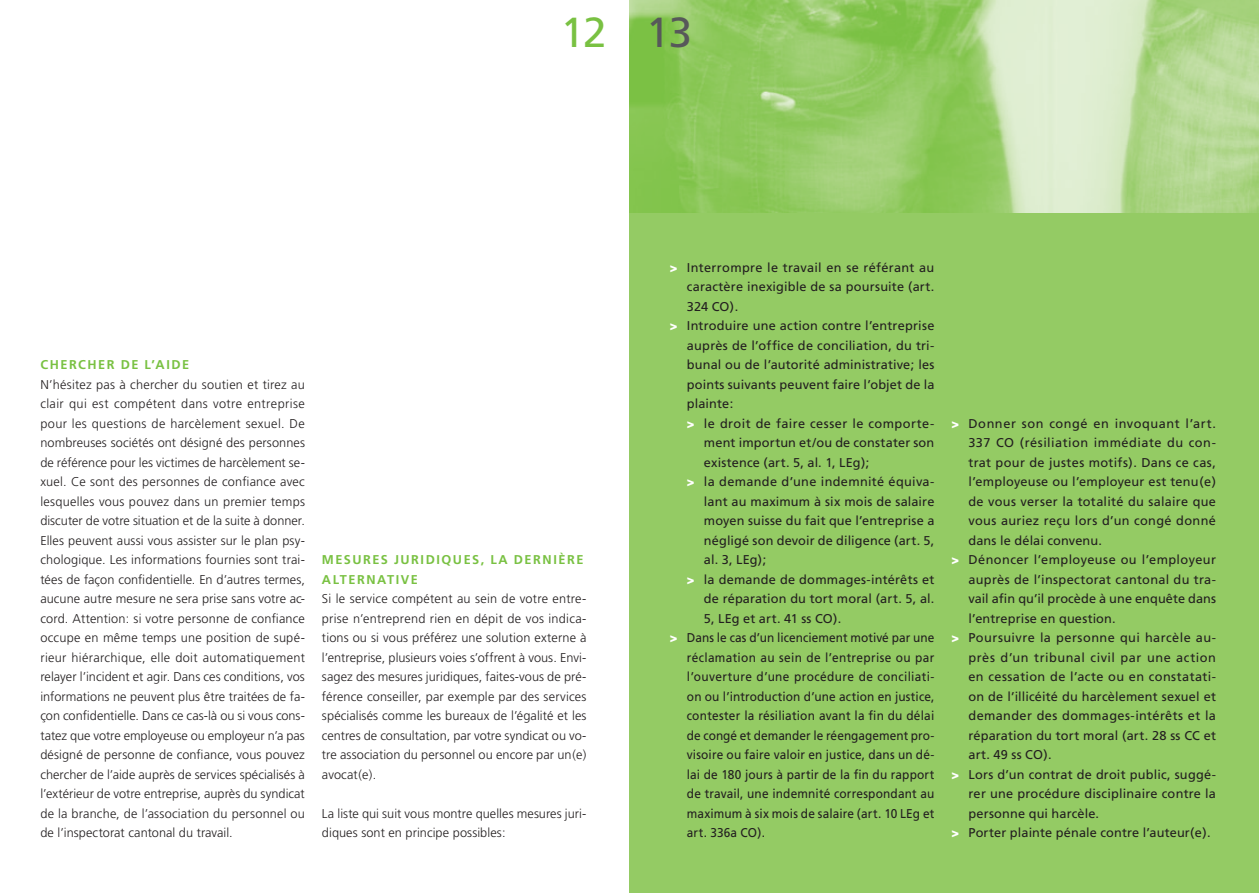
<style>
.page{position:relative;width:1259px;height:893px;background:#fff}
.page>*{position:absolute;margin:0;border:0;box-sizing:border-box;transform-origin:0 0}
.t1{font:42px "Frutiger";color:#79c142}
.t2{font:300 12.75px/19.5px "Frutiger";letter-spacing:.005em;color:#231f20;text-align:justify}
.t3{font:12.75px "Frutiger";letter-spacing:.015em;color:#231f20}
.t4{font:12.75px "Frutiger";letter-spacing:.015em;color:#231f20;scale:.93 1}
.t5{font:12.75px "Frutiger";letter-spacing:.035em;color:#231f20}
.t6{font:700 12.75px/19.5px "Frutiger";letter-spacing:.12em;color:#79c142}
.t7{font:12.75px "Frutiger";letter-spacing:.04em;color:#231f20}
.t8{font:12.75px "Frutiger";letter-spacing:.045em;color:#231f20}
.s1{color:#57585a}
.s2{font-weight:900;color:#fff}
</style>
<div class="page">
<div style="left:629px;top:213px;width:630px;height:680px;background:#94cb64"></div>
<img style="left:629px;top:0;width:630px;height:213px">
<h1 class="t1" style="left:561px;top:7px;width:133px">12 <span class="s1">13</span></h1>
<p class="t6" style="left:40px;top:355px;width:150px">CHERCHER DE L’AIDE</p>
<p class="t2" style="left:40px;top:374px;width:266px">N’hésitez pas à chercher du soutien et tirez au clair qui est compétent dans votre entreprise pour les questions de harcèlement sexuel. De nombreuses sociétés ont désigné des personnes de référence pour les victimes de harcèlement se&shy;xuel. Ce sont des personnes de confiance avec lesquelles vous pouvez dans un premier temps discuter de votre situation et de la suite à donner.<br>Elles peuvent aussi vous assister sur le plan psy&shy;chologique. Les informations fournies sont trai&shy;tées de façon confidentielle. En d’autres termes, aucune autre mesure ne sera prise sans votre ac&shy;cord. Attention: si votre personne de confiance occupe en même temps une position de supé&shy;rieur hiérarchique, elle doit automatiquement relayer l’incident et agir. Dans ces conditions, vos informations ne peuvent plus être traitées de fa&shy;çon confidentielle. Dans ce cas-là ou si vous cons&shy;tatez que votre employeuse ou employeur n’a pas désigné de personne de confiance, vous pouvez chercher de l’aide auprès de services spécialisés à l’extérieur de votre entreprise, auprès du syndicat de la branche, de l’association du personnel ou de l’inspectorat cantonal du travail.</p>
<p class="t6" style="left:322px;top:550px;width:263px">M ESURES JURIDIQUES, LA DERNIÈRE<br>ALTERNATIVE</p>
<p class="t2" style="left:322px;top:589px;width:266px">Si le service compétent au sein de votre entre&shy;prise n’entreprend rien en dépit de vos indica&shy;tions ou si vous préférez une solution externe à l’entreprise, plusieurs voies s’offrent à vous. Envi&shy;sagez des mesures juridiques, faites-vous de pré&shy;férence conseiller, par exemple par des services spécialisés comme les bureaux de l’égalité et les centres de consultation, par votre syndicat ou vo&shy;tre association du personnel ou encore par un(e) avocat(e).</p>
<p class="t2" style="left:322px;top:803px;width:266px">La liste qui suit vous montre quelles mesures juri&shy;diques sont en principe possibles:</p>
<p class="t3" style="left:670px;top:260px;width:266px"><span class="s2">&gt;</span> Interrompre le travail en se référant au</p>
<p class="t3" style="left:687px;top:279px;width:249px">caractère inexigible de sa poursuite (art.</p>
<p class="t3" style="left:687px;top:299px;width:53px">324 CO).</p>
<p class="t3" style="left:670px;top:318px;width:266px"><span class="s2">&gt;</span> Introduire une action contre l’entre-prise</p>
<p class="t3" style="left:687px;top:338px;width:249px">auprès de l’office de conciliation, du tri-</p>
<p class="t3" style="left:687px;top:357px;width:249px">bunal ou de l’autorité administrative; les</p>
<p class="t3" style="left:687px;top:377px;width:249px">points suivants peuvent faire l’objet de la</p>
<p class="t3" style="left:687px;top:396px;width:48px">plainte:</p>
<p class="t5" style="left:687px;top:416px;width:249px"><span class="s2">&gt;</span> le droit de faire cesser le comporte-</p>
<p class="t3" style="left:704px;top:435px;width:232px">ment importun et/ou de constater son</p>
<p class="t3" style="left:704px;top:455px;width:167px">existence (art. 5, al. 1, LEg);</p>
<p class="t3" style="left:687px;top:474px;width:249px"><span class="s2">&gt;</span> la demande d’une indemnité équiva-</p>
<p class="t3" style="left:704px;top:494px;width:232px">lant au maximum à six mois de salaire</p>
<p class="t3" style="left:704px;top:513px;width:232px">moyen suisse du fait que l’entreprise a</p>
<p class="t3" style="left:704px;top:533px;width:232px">négligé son devoir de diligence (art. 5,</p>
<p class="t3" style="left:704px;top:552px;width:64px">al. 3, LEg);</p>
<p class="t3" style="left:687px;top:572px;width:249px"><span class="s2">&gt;</span> la demande de dommages-intérêts et</p>
<p class="t3" style="left:704px;top:591px;width:232px">de réparation du tort moral (art. 5, al.</p>
<p class="t3" style="left:704px;top:611px;width:139px">5, LEg et art. 41 ss CO).</p>
<p class="t4" style="left:670px;top:630px;width:286px"><span class="s2">&gt;</span> Dans le cas d’un licenciement motivé par une</p>
<p class="t4" style="left:687px;top:650px;width:268px">réclamation au sein de l’entreprise ou par</p>
<p class="t4" style="left:687px;top:669px;width:268px">l’ouverture d’une procédure de conciliati-</p>
<p class="t4" style="left:687px;top:689px;width:268px">on ou l’introduction d’une action en jus-tice,</p>
<p class="t4" style="left:687px;top:708px;width:267px">contester la résiliation avant la fin du délai</p>
<p class="t4" style="left:687px;top:728px;width:268px">de congé et demander le réengagement pro-</p>
<p class="t4" style="left:687px;top:747px;width:268px">visoire ou faire valoir en justice, dans un dé-</p>
<p class="t4" style="left:687px;top:767px;width:268px">lai de 180 jours à partir de la fin du rapport</p>
<p class="t4" style="left:687px;top:786px;width:268px">de travail, une indemnité correspondant au</p>
<p class="t4" style="left:687px;top:806px;width:268px">maximum à six mois de salaire (art. 10 LEg et</p>
<p class="t4" style="left:687px;top:825px;width:86px">art. 336a CO).</p>
<p class="t8" style="left:951px;top:416px;width:266px"><span class="s2">&gt;</span> Donner son congé en invoquant l’art.</p>
<p class="t5" style="left:968px;top:435px;width:249px">337 CO (résiliation immédiate du con-</p>
<p class="t3" style="left:968px;top:455px;width:249px">trat pour de justes motifs). Dans ce cas,</p>
<p class="t3" style="left:968px;top:474px;width:249px">l’employeuse ou l’employeur est tenu(e)</p>
<p class="t3" style="left:968px;top:494px;width:249px">de vous verser la totalité du salaire que</p>
<p class="t3" style="left:968px;top:513px;width:249px">vous auriez reçu lors d’un congé donné</p>
<p class="t3" style="left:968px;top:533px;width:135px">dans le délai convenu.</p>
<p class="t3" style="left:951px;top:552px;width:266px"><span class="s2">&gt;</span> Dénoncer l’employeuse ou l’employeur</p>
<p class="t3" style="left:968px;top:572px;width:249px">auprès de l’inspectorat cantonal du tra-</p>
<p class="t3" style="left:968px;top:591px;width:249px">vail afin qu’il procède à une enquête dans</p>
<p class="t3" style="left:968px;top:611px;width:149px">l’entreprise en question.</p>
<p class="t5" style="left:951px;top:630px;width:265px"><span class="s2">&gt;</span> Poursuivre la personne qui harcèle au-</p>
<p class="t7" style="left:968px;top:650px;width:249px">près d’un tribunal civil par une action</p>
<p class="t3" style="left:968px;top:669px;width:249px">en cessation de l’acte ou en constatati-</p>
<p class="t3" style="left:968px;top:689px;width:249px">on de l’illicéité du harcèlement sexuel et</p>
<p class="t3" style="left:968px;top:708px;width:249px">demander des dommages-intérêts et la</p>
<p class="t3" style="left:968px;top:728px;width:249px">réparation du tort moral (art. 28 ss CC et</p>
<p class="t3" style="left:968px;top:747px;width:85px">art. 49 ss CO).</p>
<p class="t3" style="left:951px;top:767px;width:266px"><span class="s2">&gt;</span> Lors d’un contrat de droit public, suggé-</p>
<p class="t3" style="left:968px;top:786px;width:249px">rer une procédure disciplinaire contre la</p>
<p class="t3" style="left:968px;top:806px;width:132px">personne qui harcèle.</p>
<p class="t3" style="left:951px;top:825px;width:261px"><span class="s2">&gt;</span> Porter plainte pénale contre l’auteur(e).</p>
</div>
